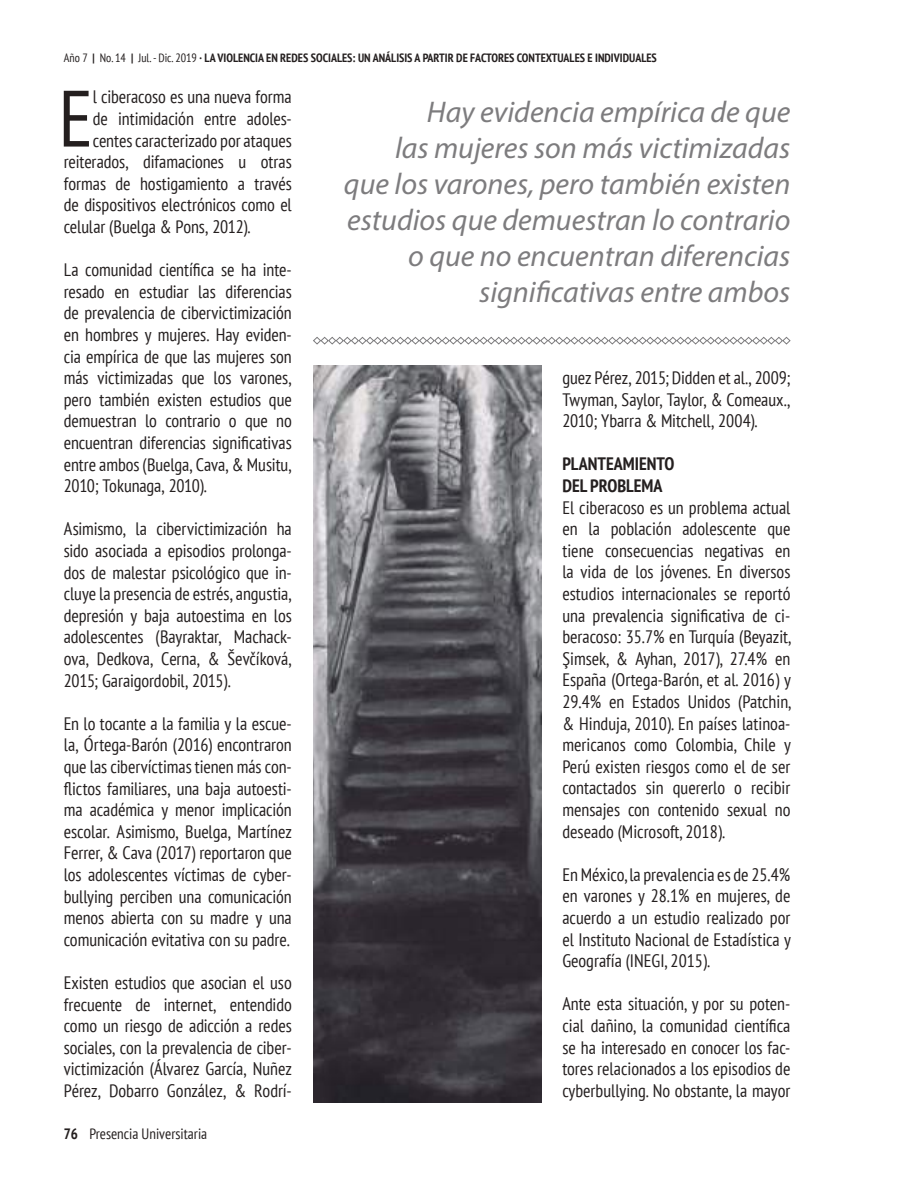
<style>
.page{position:relative;width:918px;height:1188px;background:#fff}
.page>*{position:absolute;margin:0;border:0;box-sizing:border-box;transform-origin:0 0}
.t1{font:condensed 79.65px "PT Sans";color:#241f1f}
.t2{font:italic 30px/36px "Myriad Pro";color:#7d7c7e;text-align:right}
.t3{font:condensed 18px/21.6px "PT Sans";letter-spacing:-.005em;color:#241f1f;text-align:justify}
.t4{font:700 condensed 18px/21.6px "PT Sans";color:#241f1f}
.t5{font:condensed 15px "PT Sans";color:#241f1f}
.t6{font:700 condensed 12px "PT Sans";color:#241f1f}
.s1{font-weight:400}
.s2{font-weight:700}
</style>
<div class="page">
<svg style="left:313px;top:336px;width:478px;height:9px"></svg>
<img style="left:313px;top:366px;width:228px;height:737px">
<p class="t6" style="left:64px;top:50px;width:595px"><span class="s1">Año 7</span> | <span class="s1">No. 14</span> | <span class="s1">Jul. - Dic. 2019</span> · LA VIOLENCIA EN REDES SOCIALES: UN ANÁLISIS A PARTIR DE FACTORES CONTEXTUALES E INDIVIDUALES</p>
<h1 class="t1" style="left:59px;top:67px;width:36px">E</h1>
<p class="t3" style="left:93px;top:86px;width:200px">l ciberacoso es una nueva forma</p>
<h2 class="t2" style="left:344px;top:93px;width:448px">Hay evidencia empírica de que<br>las mujeres son más victimizadas que los varones, pero también existen estudios que demuestran lo contrario o que no encuentran diferencias significativas entre ambos</h2>
<p class="t3" style="left:93px;top:107px;width:200px">de intimidación entre adoles-</p>
<p class="t3" style="left:93px;top:129px;width:200px">centes caracterizado por ataques</p>
<p class="t3" style="left:64px;top:151px;width:230px">reiterados, difamaciones u otras</p>
<p class="t3" style="left:64px;top:172px;width:230px">formas de hostigamiento a través</p>
<p class="t3" style="left:64px;top:194px;width:230px">de dispositivos electrónicos como el</p>
<p class="t3" style="left:64px;top:215px;width:189px">celular (Buelga &amp; Pons, 2012).</p>
<p class="t3" style="left:64px;top:259px;width:230px">La comunidad científica se ha inte&shy;resado en estudiar las diferencias de prevalencia de cibervictimización en hombres y mujeres. Hay eviden&shy;cia empírica de que las mujeres son más victimizadas que los varones, pero también existen estudios que demuestran lo contrario o que no encuentran diferencias significativas entre ambos (Buelga, Cava, &amp; Musitu, 2010; Tokunaga, 2010).</p>
<p class="t3" style="left:64px;top:518px;width:230px">Asimismo, la cibervictimización ha sido asociada a episodios prolonga&shy;dos de malestar psicológico que in&shy;cluye la presencia de estrés, angustia, depresión y baja autoestima en los adolescentes (Bayraktar, Machack&shy;ova, Dedkova, Cerna, &amp; Ševčíková, 2015; Garaigordobil, 2015).</p>
<p class="t3" style="left:64px;top:712px;width:230px">En lo tocante a la familia y la escue&shy;la, Órtega-Barón (2016) encontraron que las cibervíctimas tienen más con&shy;flictos familiares, una baja autoesti&shy;ma académica y menor implicación escolar. Asimismo, Buelga, Martínez Ferrer, &amp; Cava (2017) reportaron que los adolescentes víctimas de cyber&shy;bullying perciben una comunicación menos abierta con su madre y una comunicación evitativa con su padre.</p>
<p class="t3" style="left:64px;top:971px;width:230px">Existen estudios que asocian el uso frecuente de internet, entendido como un riesgo de adicción a redes sociales, con la prevalencia de ciber&shy;victimización (Álvarez García, Nuñez Pérez, Dobarro González, &amp; Rodrí-</p>
<p class="t3" style="left:562px;top:366px;width:230px">guez Pérez, 2015; Didden et al., 2009; Twyman, Saylor, Taylor, &amp; Comeaux., 2010; Ybarra &amp; Mitchell, 2004).</p>
<p class="t4" style="left:562px;top:453px;width:114px">PLANTEAMIENTO<br>DEL PROBLEMA</p>
<p class="t3" style="left:562px;top:496px;width:231px">El ciberacoso es un problema actual en la población adolescente que tiene consecuencias negativas en la vida de los jóvenes. En diversos estudios internacionales se reportó una prevalencia significativa de ci&shy;beracoso: 35.7% en Turquía (Beyazit, Şimsek, &amp; Ayhan, 2017), 27.4% en España (Ortega-Barón, et al. 2016) y 29.4% en Estados Unidos (Patchin, &amp; Hinduja, 2010). En países latinoa&shy;mericanos como Colombia, Chile y Perú existen riesgos como el de ser contactados sin quererlo o recibir mensajes con contenido sexual no deseado (Microsoft, 2018).</p>
<p class="t3" style="left:562px;top:863px;width:230px">En México, la prevalencia es de 25.4% en varones y 28.1% en mujeres, de acuerdo a un estudio realizado por el Instituto Nacional de Estadística y Geografía (INEGI, 2015).</p>
<p class="t3" style="left:562px;top:993px;width:230px">Ante esta situación, y por su poten&shy;cial dañino, la comunidad científica se ha interesado en conocer los fac&shy;tores relacionados a los episodios de cyberbullying. No obstante, la mayor</p>
<p class="t5" style="left:64px;top:1125px;width:145px"><span class="s2">76</span> Presencia Universitaria</p>
</div>
